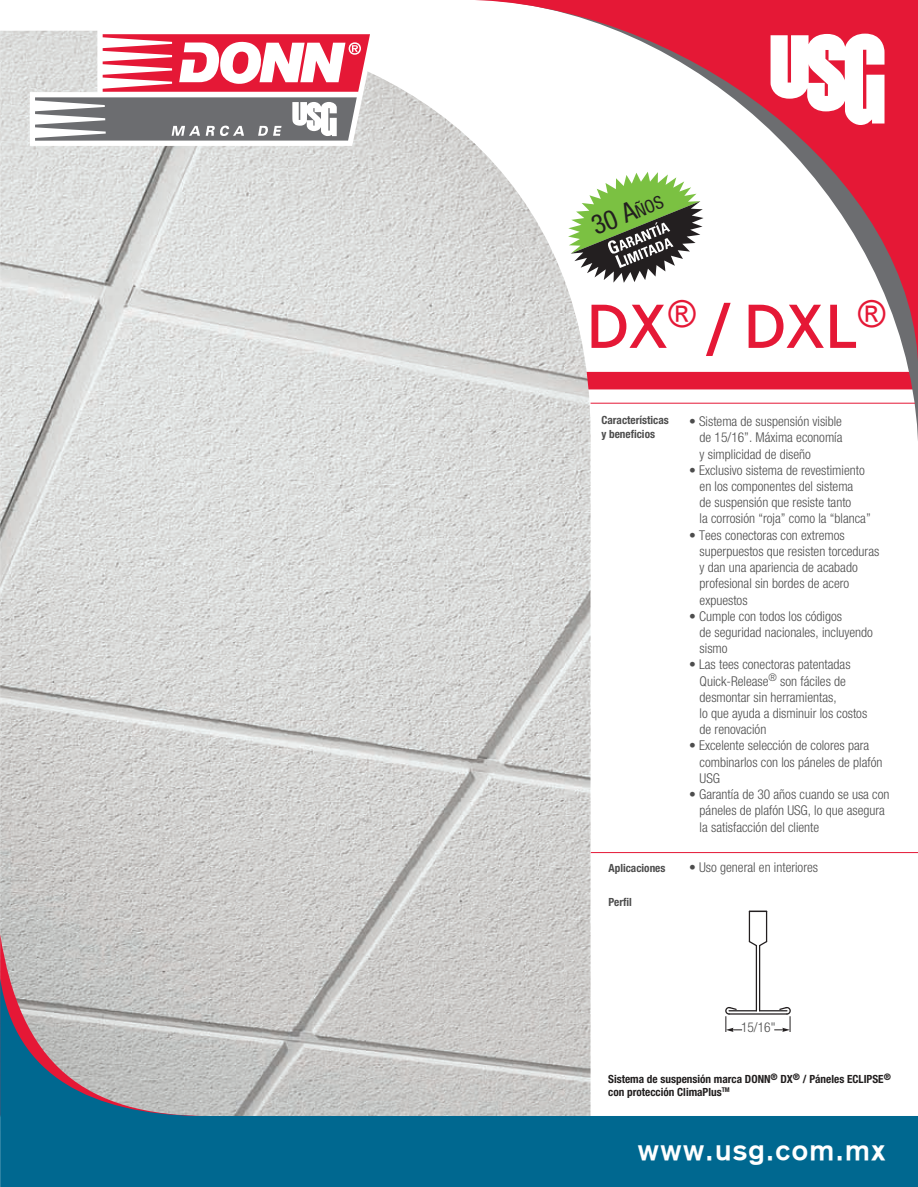
<style>
.page{position:relative;width:918px;height:1187px;background:#fff}
.page>*{position:absolute;margin:0;border:0;box-sizing:border-box;transform-origin:0 0}
.t1{font:63.45px "Neutra Display PS Bold Alt";color:#e51836}
.t2{font:28.5px "Reznor Broken";letter-spacing:.05em;color:#fff}
.t3{font:condensed 26.85px "Helvetica Neue";color:#231f20}
.t4{font:300 condensed 13.5px/16.2px "Helvetica Neue";color:#4d4d4d}
.t5{font:700 condensed 11.25px/13.5px "Helvetica Neue";color:#211e1e}
.t6{font:700 condensed 11.25px/13.5px "Helvetica Neue";color:#4d4d4d}
.s1{font-size:18px}
</style>
<div class="page">
<img style="left:0;top:31px;width:590px;height:946px">
<svg style="left:0;top:933px;width:210px;height:44px;background:#c4c0be"></svg>
<svg style="left:0;top:977px;width:918px;height:209px"></svg>
<svg style="left:461px;top:375px;width:457px;height:84px"></svg>
<svg style="left:461px;top:0;width:457px;height:375px"></svg>
<svg style="left:770px;top:34px;width:114px;height:91px"></svg>
<svg style="left:590px;top:402px;width:325px;height:2px"></svg>
<svg style="left:568px;top:172px;width:135px;height:111px"></svg>
<svg style="left:590px;top:851px;width:328px;height:2px"></svg>
<svg style="left:724px;top:910px;width:68px;height:122px"></svg>
<svg style="left:30px;top:30px;width:346px;height:116px"></svg>
<h3 class="t3" style="left:587px;top:212px;width:76px;rotate:-22deg">30 A<span class="s1">ÑOS</span></h3>
<h1 class="t1" style="left:587px;top:292px;width:300px">DX<sup>®</sup> / DXL<sup>®</sup></h1>
<p class="t6" style="left:601px;top:413px;width:69px">Características y beneficios</p>
<p class="t4" style="left:699px;top:413px;width:144px;text-align:justify;text-indent:-11px">• Sistema de suspensión visible de 15/16”. Máxima economía y simplicidad de diseño</p>
<p class="t4" style="left:699px;top:462px;width:173px;text-indent:-11px">• Exclusivo sistema de revestimiento en los componentes del sistema<br>de suspensión que resiste tanto<br>la corrosión “roja” como la “blanca”</p>
<p class="t4" style="left:699px;top:526px;width:181px;text-indent:-11px">• Tees conectoras con extremos superpuestos que resisten torceduras y dan una apariencia de acabado profesional sin bordes de acero expuestos</p>
<p class="t4" style="left:699px;top:607px;width:175px;text-indent:-11px">• Cumple con todos los códigos<br>de seguridad nacionales, incluyendo sismo</p>
<p class="t4" style="left:699px;top:656px;width:169px;text-indent:-11px">• Las tees conectoras patentadas<br>Quick-Release<sup>®</sup> son fáciles de desmontar sin herramientas,<br>lo que ayuda a disminuir los costos de renovación</p>
<p class="t4" style="left:699px;top:737px;width:184px;text-indent:-11px">• Excelente selección de colores para combinarlos con los páneles de plafón<br>USG</p>
<p class="t4" style="left:699px;top:786px;width:191px;text-indent:-11px">• Garantía de 30 años cuando se usa con páneles de plafón USG, lo que asegura la satisfacción del cliente</p>
<p class="t6" style="left:608px;top:860px;width:59px">Aplicaciones</p>
<p class="t4" style="left:689px;top:858px;width:130px">• Uso general en interiores</p>
<p class="t6" style="left:608px;top:895px;width:25px">Perfil</p>
<p class="t4" style="left:741px;top:1018px;width:36px">15/16"</p>
<p class="t5" style="left:608px;top:1071px;width:284px">Sistema de suspensión marca DONN<sup>®</sup> DX<sup>®</sup> / Páneles ECLIPSE<sup>® </sup>con protección ClimaPlus<sup>TM</sup></p>
<h2 class="t2" style="left:638px;top:1135px;width:249px">www.usg.com.mx</h2>
</div>
